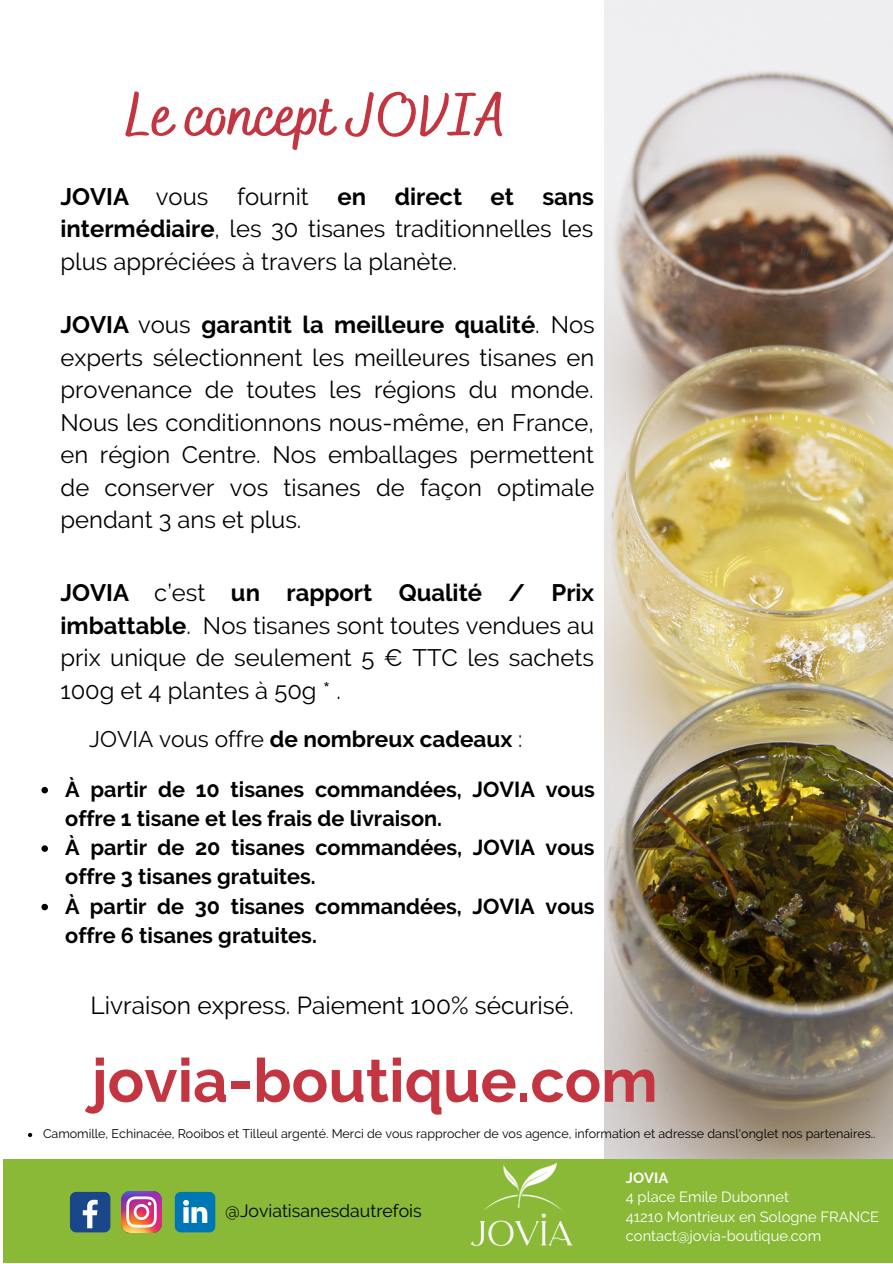
<style>
.page{position:relative;width:893px;height:1264px;background:#fff}
.page>*{position:absolute;margin:0;border:0;box-sizing:border-box;transform-origin:0 0}
.t1{font:700 60.6px "Raleway";color:#c33540}
.t2{font:700 60.6px "Bakerie Smooth";color:#c33540}
.t3{font:24.45px "Raleway";color:#000}
.t4{font:23.85px/32.4px "Raleway";color:#000;text-align:justify}
.t5{font:700 22.5px "Raleway";color:#000}
.t6{font:700 21.6px/29.2px "Raleway";color:#000}
.t7{font:17.7px "Raleway";color:#000}
.t8{font:14.7px/19.6px "Raleway";color:#fff}
.t9{font:700 14.7px "Raleway";color:#fff}
.t10{font:12.45px "Raleway";color:#000}
.s1{font-weight:700}
.s2{font-weight:400}
</style>
<div class="page">
<div style="left:3px;top:1158px;width:889px;height:104px;background:#89b936"></div>
<img style="left:121px;top:1191px;width:41px;height:41px">
<div style="left:70px;top:1191px;width:40px;height:41px;background:#1a4789;border-radius:6px"></div>
<svg style="left:83px;top:1199px;width:15px;height:29px"></svg>
<img style="left:458px;top:1158px;width:126px;height:89px">
<svg style="left:175px;top:1191px;width:40px;height:41px"></svg>
<img style="left:604px;top:0;width:288px;height:1158px">
<svg style="left:41px;top:787px;width:7px;height:6px"></svg>
<svg style="left:41px;top:845px;width:7px;height:6px"></svg>
<svg style="left:41px;top:903px;width:7px;height:7px"></svg>
<svg style="left:28px;top:1132px;width:4px;height:5px"></svg>
<h1 class="t2" style="left:125px;top:80px;width:384px">Le concept JOVIA</h1>
<p class="t4" style="left:61px;top:180px;width:535px"><span class="s1">JOVIA</span> vous fournit <span class="s1">en direct et sans intermédiaire</span>, les 30 tisanes traditionnelles les plus appréciées à travers la planète.</p>
<p class="t4" style="left:61px;top:309px;width:536px"><span class="s1">JOVIA</span> vous <span class="s1">garantit la meilleure qualité</span>. Nos experts sélectionnent les meilleures tisanes en provenance de toutes les régions du monde.<br>Nous les conditionnons nous-même, en France, en région Centre. Nos emballages permettent de conserver vos tisanes de façon optimale pendant 3 ans et plus.</p>
<p class="t4" style="left:61px;top:576px;width:535px"><span class="s1">JOVIA</span> c’est <span class="s1">un rapport Qualité / Prix imbattable</span>. Nos tisanes sont toutes vendues au prix unique de seulement 5 € TTC les sachets 100g et 4 plantes à 50g * .</p>
<p class="t5" style="left:89px;top:725px;width:434px"><span class="s2">JOVIA vous offre</span> de nombreux cadeaux <span class="s2">:</span></p>
<p class="t6" style="left:65px;top:774px;width:531px">À partir de 10 tisanes commandées, JOVIA vous offre 1 tisane et les frais de livraison.<br>À partir de 20 tisanes commandées, JOVIA vous offre 3 tisanes gratuites.<br>À partir de 30 tisanes commandées, JOVIA vous offre 6 tisanes gratuites.</p>
<p class="t3" style="left:90px;top:990px;width:485px">Livraison express. Paiement 100% sécurisé.</p>
<h1 class="t1" style="left:92px;top:1044px;width:567px">jovia-boutique.com</h1>
<p class="t10" style="left:43px;top:1126px;width:834px">Camomille, Echinacée, Rooibos et Tilleul argenté. Merci de vous rapprocher de vos agence, information et adresse dansl'onglet nos partenaires..</p>
<p class="t7" style="left:225px;top:1200px;width:198px">@Joviatisanesdautrefois</p>
<p class="t9" style="left:625px;top:1168px;width:44px">JOVIA</p>
<p class="t8" style="left:625px;top:1187px;width:255px">4 place Emile Dubonnet<br>41210 Montrieux en Sologne FRANCE contact@jovia-boutique.com</p>
</div>
